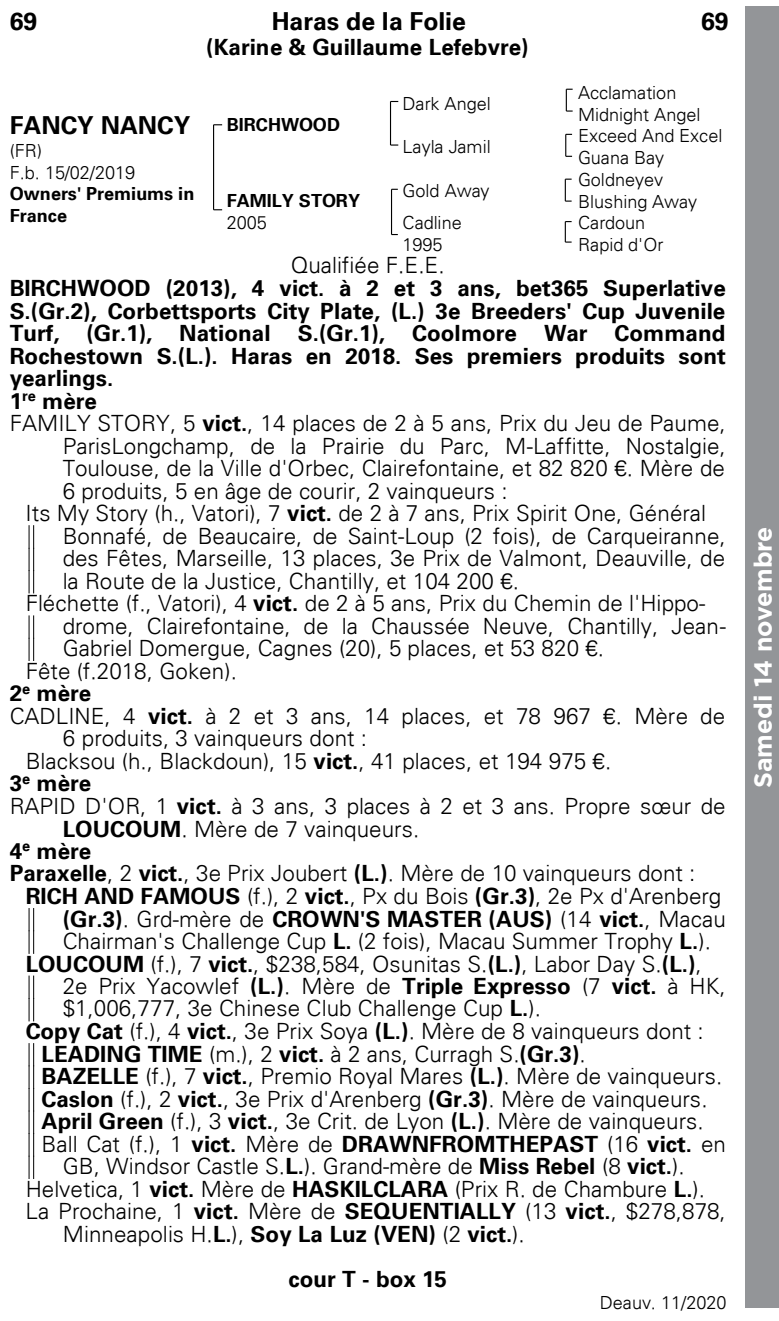
<style>
.page{position:relative;width:779px;height:1321px;background:#fff}
.page>*{position:absolute;margin:0;border:0;box-sizing:border-box;transform-origin:0 0}
.t1{font:700 24.75px "Univers 65";color:#000}
.t2{font:700 24.75px "Gotham";color:#fff}
.t3{font:300 22.5px/22.5px "Univers 45";color:#000}
.t4{font:700 22.5px/22.5px "Univers 65";color:#000}
.t5{font:300 18px/21.6px "Univers 45";letter-spacing:-.005em;color:#000}
.t6{font:700 18px/21.6px "Univers 65";color:#000}
.s1{font-family:"Univers 65";font-weight:700}
.s2{font-family:"Univers 45";font-weight:300}
</style>
<div class="page">
<div style="left:745px;top:6px;width:33px;height:1301px;background:#939598"></div>
<svg style="left:29px;top:525px;width:5px;height:68px"></svg>
<svg style="left:29px;top:616px;width:5px;height:44px"></svg>
<svg style="left:29px;top:908px;width:5px;height:45px"></svg>
<svg style="left:29px;top:976px;width:5px;height:44px"></svg>
<svg style="left:29px;top:1043px;width:5px;height:135px"></svg>
<hr style="left:213px;top:125px;width:1px;height:85px;background:#000">
<svg style="left:390px;top:144px;width:8px;height:2px"></svg>
<hr style="left:390px;top:101px;width:1px;height:44px;background:#000">
<hr style="left:391px;top:189px;width:1px;height:45px;background:#000">
<svg style="left:564px;top:221px;width:7px;height:22px"></svg>
<svg style="left:565px;top:134px;width:6px;height:23px"></svg>
<svg style="left:564px;top:178px;width:7px;height:24px"></svg>
<svg style="left:565px;top:89px;width:7px;height:23px"></svg>
<p class="t1" style="left:10px;top:7px;width:29px">69</p>
<p class="t1" style="left:271px;top:7px;width:196px">Haras de la Folie</p>
<p class="t1" style="left:700px;top:7px;width:29px">69</p>
<p class="t4" style="left:206px;top:36px;width:324px">(Karine &amp; Guillaume Lefebvre)</p>
<p class="t5" style="left:402px;top:92px;width:90px">Dark Angel</p>
<p class="t5" style="left:577px;top:82px;width:124px">Acclamation<br>Midnight Angel</p>
<p class="t5" style="left:402px;top:136px;width:90px">Layla Jamil</p>
<p class="t5" style="left:577px;top:125px;width:146px">Exceed And Excel<br>Guana Bay</p>
<p class="t1" style="left:10px;top:110px;width:182px">FANCY NANCY</p>
<p class="t5" style="left:10px;top:140px;width:127px">(FR)<br>F.b. 15/02/2019</p>
<p class="t6" style="left:10px;top:183px;width:186px">Owners' Premiums in<br>France</p>
<p class="t6" style="left:227px;top:114px;width:115px">BIRCHWOOD</p>
<p class="t5" style="left:402px;top:179px;width:89px">Gold Away</p>
<p class="t5" style="left:577px;top:169px;width:121px">Goldneyev<br>Blushing Away</p>
<p class="t5" style="left:402px;top:212px;width:61px">Cadline<br>1995</p>
<p class="t5" style="left:577px;top:212px;width:87px">Cardoun<br>Rapid d'Or</p>
<p class="t3" style="left:291px;top:254px;width:155px">Qualifiée F.E.E.</p>
<p class="t4" style="left:10px;top:277px;width:717px">BIRCHWOOD (2013), 4 vict. à 2 et 3 ans, bet365 Superlative S.(Gr.2), Corbettsports City Plate, (L.) 3e Breeders' Cup Juvenile Turf, (Gr.1), National S.(Gr.1), Coolmore War Command Rochestown S.(L.). Haras en 2018. Ses premiers produits sont yearlings.<br>1<sup>re</sup> mère</p>
<p class="t3" style="left:10px;top:412px;width:717px">FAMILY STORY, 5 <span class="s1">vict.</span>, 14 places de 2 à 5 ans, Prix du Jeu de Paume,</p>
<p class="t3" style="left:63px;top:434px;width:664px">ParisLongchamp, de la Prairie du Parc, M-Laffitte, Nostalgie,</p>
<p class="t3" style="left:63px;top:457px;width:663px">Toulouse, de la Ville d'Orbec, Clairefontaine, et 82 820 €. Mère de</p>
<p class="t3" style="left:63px;top:479px;width:446px">6 produits, 5 en âge de courir, 2 vainqueurs :</p>
<p class="t3" style="left:26px;top:502px;width:681px">Its My Story (h., Vatori), 7 <span class="s1">vict.</span> de 2 à 7 ans, Prix Spirit One, Général</p>
<p class="t3" style="left:63px;top:524px;width:664px">Bonnafé, de Beaucaire, de Saint-Loup (2 fois), de Carqueiranne,</p>
<p class="t3" style="left:63px;top:547px;width:663px">des Fêtes, Marseille, 13 places, 3e Prix de Valmont, Deauville, de</p>
<p class="t3" style="left:63px;top:569px;width:457px">la Route de la Justice, Chantilly, et 104 200 €.</p>
<p class="t3" style="left:26px;top:592px;width:680px">Fléchette (f., Vatori), 4 <span class="s1">vict.</span> de 2 à 5 ans, Prix du Chemin de l'Hippo-</p>
<p class="t3" style="left:63px;top:614px;width:664px">drome, Clairefontaine, de la Chaussée Neuve, Chantilly, Jean-</p>
<p class="t3" style="left:63px;top:637px;width:542px">Gabriel Domergue, Cagnes (20), 5 places, et 53 820 €.</p>
<p class="t3" style="left:26px;top:659px;width:213px">Fête (f.2018, Goken).</p>
<p class="t4" style="left:10px;top:682px;width:83px">2<sup>e</sup> mère</p>
<p class="t3" style="left:10px;top:704px;width:716px">CADLINE, 4 <span class="s1">vict.</span> à 2 et 3 ans, 14 places, et 78 967 €. Mère de</p>
<p class="t3" style="left:63px;top:727px;width:306px">6 produits, 3 vainqueurs dont :</p>
<p class="t3" style="left:26px;top:749px;width:586px">Blacksou (h., Blackdoun), 15 <span class="s1">vict.</span>, 41 places, et 194 975 €.</p>
<p class="t4" style="left:10px;top:772px;width:83px">3<sup>e</sup> mère</p>
<p class="t3" style="left:63px;top:794px;width:664px;text-indent:-53px">RAPID D'OR, 1 <span class="s1">vict.</span> à 3 ans, 3 places à 2 et 3 ans. Propre sœur de<br><span class="s1">LOUCOUM</span>. Mère de 7 vainqueurs.</p>
<p class="t4" style="left:10px;top:839px;width:83px">4<sup>e</sup> mère</p>
<p class="t3" style="left:26px;top:862px;width:696px;text-indent:-16px"><span class="s1">Paraxelle</span>, 2 <span class="s1">vict.</span>, 3e Prix Joubert <span class="s1">(L.)</span>. Mère de 10 vainqueurs dont :<br><span class="s1">RICH AND FAMOUS</span> (f.), 2 <span class="s1">vict.</span>, Px du Bois <span class="s1">(Gr.3)</span>, 2e Px d'Arenberg</p>
<p class="t4" style="left:63px;top:907px;width:664px">(Gr.3)<span class="s2">. Grd-mère de</span> CROWN'S MASTER (AUS) <span class="s2">(14</span> vict.<span class="s2">, Macau</span></p>
<p class="t3" style="left:63px;top:929px;width:649px">Chairman's Challenge Cup <span class="s1">L.</span> (2 fois), Macau Summer Trophy <span class="s1">L.</span>).</p>
<p class="t3" style="left:26px;top:952px;width:677px"><span class="s1">LOUCOUM</span> (f.), 7 <span class="s1">vict.</span>, $238,584, Osunitas S.<span class="s1">(L.)</span>, Labor Day S.<span class="s1">(L.)</span>,</p>
<p class="t3" style="left:63px;top:974px;width:664px">2e Prix Yacowlef <span class="s1">(L.)</span>. Mère de <span class="s1">Triple Expresso</span> (7 <span class="s1">vict.</span> à HK,</p>
<p class="t3" style="left:63px;top:997px;width:479px">$1,006,777, 3e Chinese Club Challenge Cup <span class="s1">L.</span>).</p>
<p class="t3" style="left:26px;top:1019px;width:679px"><span class="s1">Copy Cat</span> (f.), 4 <span class="s1">vict.</span>, 3e Prix Soya <span class="s1">(L.)</span>. Mère de 8 vainqueurs dont :</p>
<p class="t4" style="left:42px;top:1042px;width:545px">LEADING TIME <span class="s2">(m.), 2</span> vict. <span class="s2">à 2 ans, Curragh S.</span>(Gr.3)<span class="s2">.</span></p>
<p class="t3" style="left:42px;top:1064px;width:682px"><span class="s1">BAZELLE</span> (f.), 7 <span class="s1">vict.</span>, Premio Royal Mares <span class="s1">(L.)</span>. Mère de vainqueurs.<br><span class="s1">Caslon</span> (f.), 2 <span class="s1">vict.</span>, 3e Prix d'Arenberg <span class="s1">(Gr.3)</span>. Mère de vainqueurs.<br><span class="s1">April Green</span> (f.), 3 <span class="s1">vict.</span>, 3e Crit. de Lyon <span class="s1">(L.)</span>. Mère de vainqueurs.</p>
<p class="t4" style="left:42px;top:1132px;width:685px"><span class="s2">Ball Cat (f.), 1</span> vict. <span class="s2">Mère de</span> DRAWNFROMTHEPAST <span class="s2">(16</span> vict. <span class="s2">en</span></p>
<p class="t3" style="left:26px;top:1154px;width:701px;text-indent:37px">GB, Windsor Castle S.<span class="s1">L.</span>). Grand-mère de <span class="s1">Miss Rebel</span> (8 <span class="s1">vict.</span>).<br>Helvetica, 1 <span class="s1">vict.</span> Mère de <span class="s1">HASKILCLARA</span> (Prix R. de Chambure <span class="s1">L.</span>).<br>La Prochaine, 1 <span class="s1">vict.</span> Mère de <span class="s1">SEQUENTIALLY</span> (13 <span class="s1">vict.</span>, $278,878,</p>
<p class="t4" style="left:288px;top:1211px;width:237px;line-height:44.8px;text-indent:-225px"><span class="s2">Minneapolis H.</span>L.<span class="s2">),</span> Soy La Luz (VEN) <span class="s2">(2</span> vict.<span class="s2">). </span>cour T - box 15</p>
<p class="t5" style="left:599px;top:1291px;width:128px">Deauv. 11/2020</p>
<p class="t6" style="left:227px;top:190px;width:135px">FAMILY STORY</p>
<p class="t5" style="left:227px;top:212px;width:42px">2005</p>
<p class="t2" style="left:746px;top:788px;width:263px;rotate:-90deg">Samedi 14 novembre</p>
</div>
